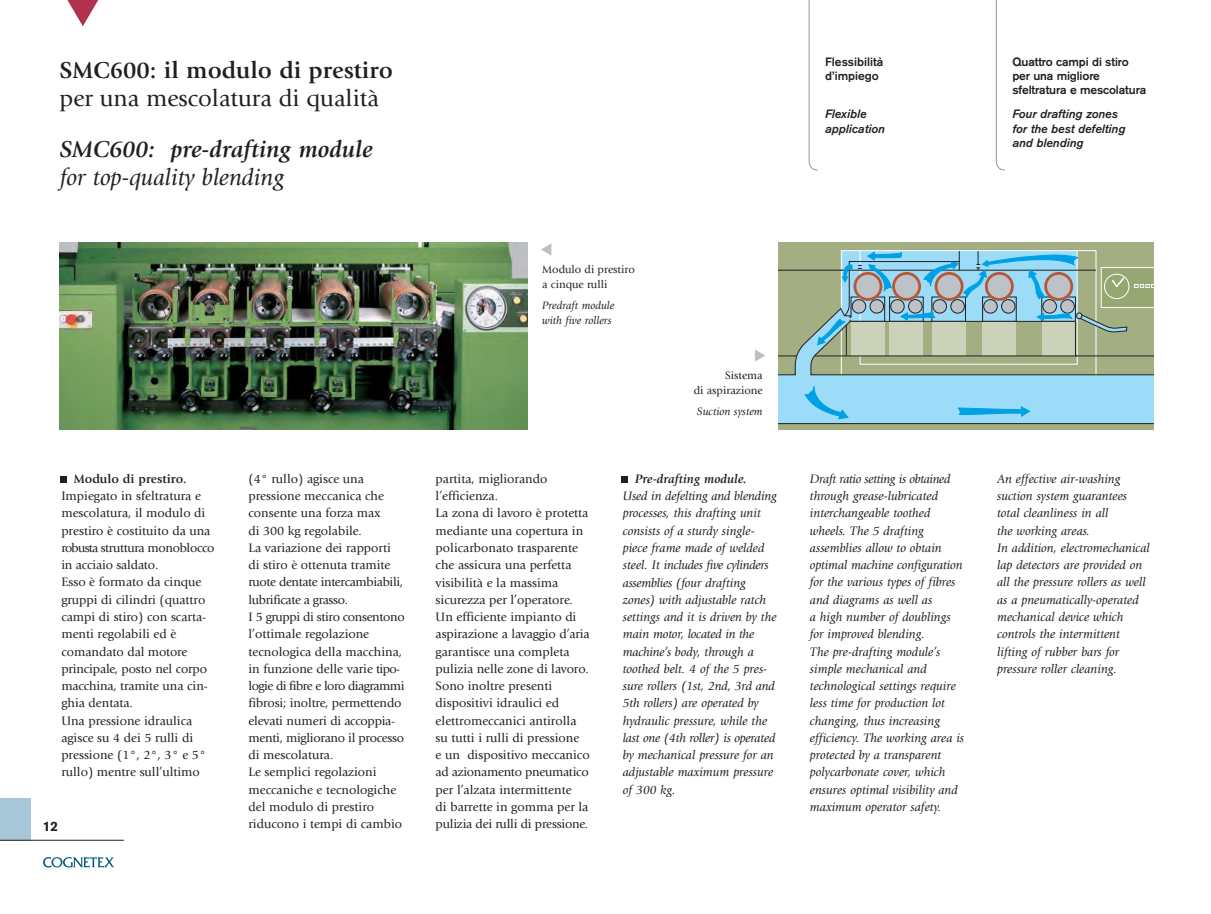
<style>
.page{position:relative;width:1211px;height:914px;background:#fff}
.page>*{position:absolute;margin:0;border:0;box-sizing:border-box;transform-origin:0 0}
.t1{font:24px "Giovanni";color:#231f1f}
.t2{font:italic 700 24px "Giovanni";color:#231f1f}
.t3{font:700 24px "Giovanni";color:#231f1f}
.t4{font:italic 24px "Giovanni";color:#231f1f}
.t5{font:700 13.5px "Akzidenz Grotesk BE";color:#231f1f}
.t6{font:12.75px/17.2px "Giovanni";color:#231f1f}
.t7{font:italic 12.75px/17.2px "Giovanni";color:#231f1f}
.t8{font:italic 700 12.75px "Giovanni";color:#231f1f}
.t9{font:700 12.75px "Giovanni";color:#231f1f}
.t10{font:500 12px/14.4px "Akzidenz Grotesk BE";letter-spacing:-.01em;color:#231f1f}
.t11{font:italic 500 12px/14.4px "Akzidenz Grotesk BE";color:#231f1f}
.t12{font:11.25px/15px "Giovanni";color:#231f1f}
.t13{font:italic 11.25px/15px "Giovanni";color:#231f1f}
</style>
<div class="page">
<div style="left:0;top:798px;width:30px;height:42px;background:#a7c6d7"></div>
<svg style="left:808px;top:0;width:10px;height:171px"></svg>
<svg style="left:995px;top:0;width:10px;height:171px"></svg>
<hr style="left:0;top:840px;width:124px;height:1px;background:#231f1f">
<div style="left:621px;top:476px;width:6px;height:7px;background:#231f1f"></div>
<div style="left:60px;top:476px;width:6px;height:7px;background:#231f1f"></div>
<svg style="left:67px;top:0;width:32px;height:26px"></svg>
<img style="left:60px;top:243px;width:468px;height:186px">
<svg style="left:778px;top:243px;width:375px;height:186px;background:#a1ad81"></svg>
<svg style="left:778px;top:250px;width:375px;height:174px;background:#9abebb"></svg>
<svg style="left:43px;top:857px;width:71px;height:10px"></svg>
<h1 class="t3" style="left:60px;top:60px;width:335px">SMC600: il modulo di prestiro</h1>
<h1 class="t1" style="left:60px;top:89px;width:321px">per una mescolatura di qualità</h1>
<h1 class="t2" style="left:60px;top:139px;width:314px">SMC600: pre-drafting module</h1>
<h1 class="t4" style="left:60px;top:168px;width:226px">for top-quality blending</h1>
<p class="t12" style="left:542px;top:262px;width:94px">Modulo di prestiro a cinque rulli</p>
<p class="t13" style="left:542px;top:298px;width:74px">Predraft module with five rollers</p>
<p class="t12" style="left:694px;top:368px;width:70px;text-align:right">Sistema<br>di aspirazione</p>
<p class="t13" style="left:697px;top:404px;width:67px">Suction system</p>
<p class="t9" style="left:74px;top:473px;width:115px">Modulo di prestiro.</p>
<p class="t6" style="left:61px;top:488px;width:155px">Impiegato in sfeltratura e mescolatura, il modulo di prestiro è costituito da una robusta struttura monoblocco in acciaio saldato.<br>Esso è formato da cinque gruppi di cilindri (quattro campi di stiro) con scarta&shy;menti regolabili ed è comandato dal motore principale, posto nel corpo macchina, tramite una cin&shy;ghia dentata.<br>Una pressione idraulica agisce su 4 dei 5 rulli di pressione (1°, 2°, 3° e 5° rullo) mentre sull’ultimo</p>
<p class="t5" style="left:43px;top:821px;width:17px">12</p>
<p class="t6" style="left:248px;top:471px;width:158px">(4° rullo) agisce una pressione meccanica che consente una forza max<br>di 300 kg regolabile.<br>La variazione dei rapporti di stiro è ottenuta tramite ruote dentate intercambiabili, lubrificate a grasso.<br>I 5 gruppi di stiro consentono l’ottimale regolazione tecnologica della macchina, in funzione delle varie tipo&shy;logie di fibre e loro diagrammi fibrosi; inoltre, permettendo elevati numeri di accoppia&shy;menti, migliorano il processo di mescolatura.<br>Le semplici regolazioni meccaniche e tecnologiche del modulo di prestiro riducono i tempi di cambio</p>
<p class="t8" style="left:635px;top:473px;width:113px">Pre-drafting module.</p>
<p class="t6" style="left:435px;top:471px;width:156px">partita, migliorando l’efficienza.<br>La zona di lavoro è protetta mediante una copertura in policarbonato trasparente che assicura una perfetta visibilità e la massima sicurezza per l’operatore.<br>Un efficiente impianto di aspirazione a lavaggio d’aria garantisce una completa pulizia nelle zone di lavoro.<br>Sono inoltre presenti dispositivi idraulici ed elettromeccanici antirolla su tutti i rulli di pressione<br>e un dispositivo meccanico ad azionamento pneumatico per l’alzata intermittente<br>di barrette in gomma per la pulizia dei rulli di pressione.</p>
<p class="t7" style="left:623px;top:488px;width:155px">Used in defelting and blending processes, this drafting unit consists of a sturdy single&shy;piece frame made of welded steel. It includes five cylinders assemblies (four drafting zones) with adjustable ratch settings and it is driven by the main motor, located in the machine’s body, through a toothed belt. 4 of the 5 pres&shy;sure rollers (1st, 2nd, 3rd and<br>5th rollers) are operated by hydraulic pressure, while the last one (4th roller) is operated by mechanical pressure for an adjustable maximum pressure of 300 kg.</p>
<p class="t10" style="left:825px;top:55px;width:60px">Flessibilità d’impiego</p>
<p class="t11" style="left:825px;top:108px;width:61px">Flexible application</p>
<p class="t7" style="left:810px;top:471px;width:156px">Draft ratio setting is obtained through grease-lubricated interchangeable toothed wheels. The 5 drafting assemblies allow to obtain optimal machine configuration for the various types of fibres and diagrams as well as<br>a high number of doublings for improved blending.<br>The pre-drafting module’s simple mechanical and technological settings require less time for production lot changing, thus increasing efficiency. The working area is protected by a transparent polycarbonate cover, which ensures optimal visibility and maximum operator safety.</p>
<p class="t10" style="left:1012px;top:55px;width:135px">Quattro campi di stiro per una migliore sfeltratura e mescolatura</p>
<p class="t11" style="left:1012px;top:108px;width:114px">Four drafting zones for the best defelting and blending</p>
<p class="t7" style="left:997px;top:471px;width:154px">An effective air-washing suction system guarantees total cleanliness in all<br>the working areas.<br>In addition, electromechanical lap detectors are provided on all the pressure rollers as well as a pneumatically-operated mechanical device which controls the intermittent lifting of rubber bars for pressure roller cleaning.</p>
</div>
